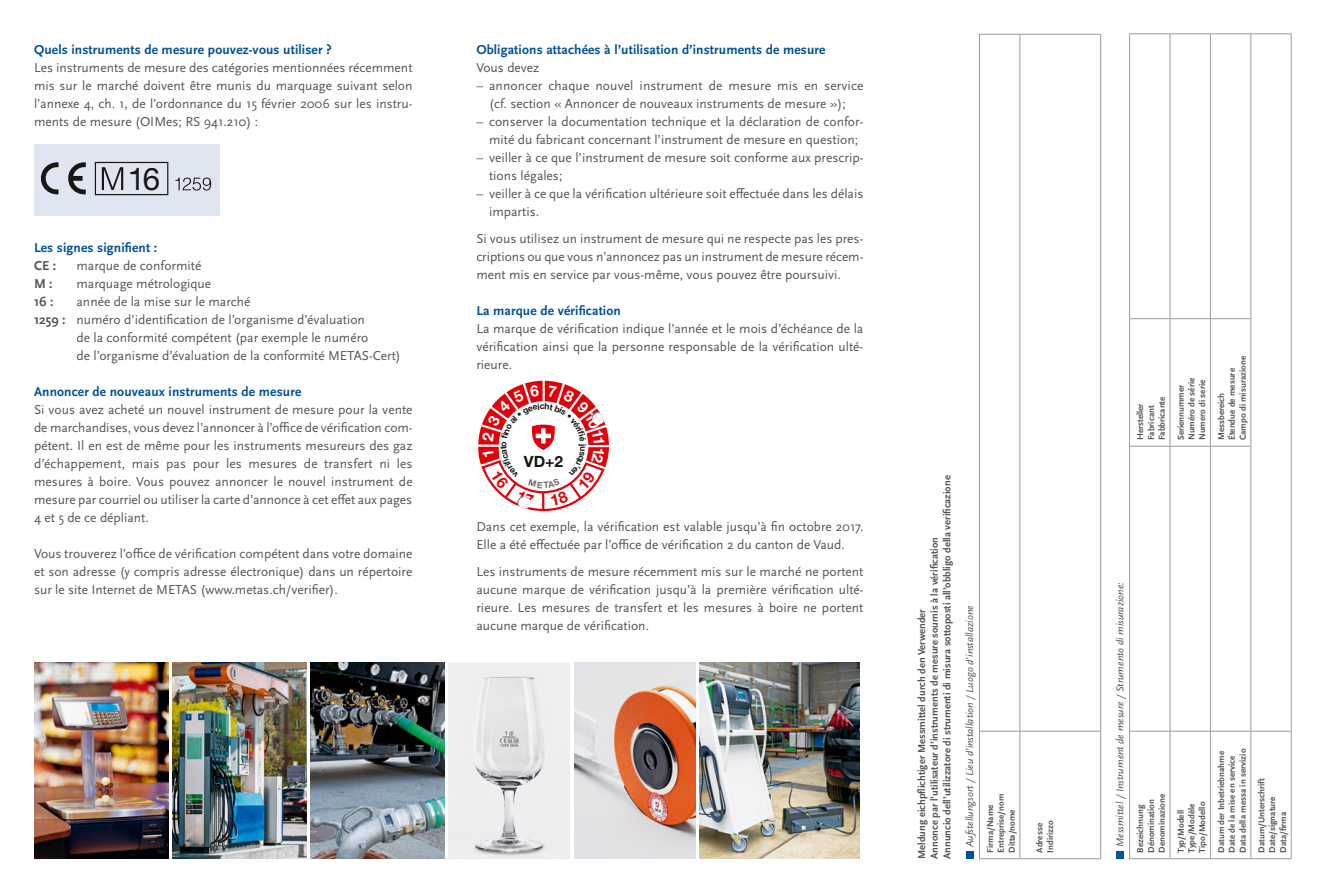
<style>
.page{position:relative;width:1327px;height:893px;background:#fff}
.page>*{position:absolute;margin:0;border:0;box-sizing:border-box;transform-origin:0 0}
.t1{font:31.2px "Helvetica Neue LT Std";color:#171715}
.t2{font:700 15.6px "Helvetica Neue LT Std";color:#171715}
.t3{font:13.5px/18px "Scala Sans Pro";color:#565554;text-align:justify}
.t4{font:700 13.5px "Scala Sans Pro";letter-spacing:.01em;color:#005296}
.t5{font:700 13.5px "Scala Sans Pro";color:#565554}
.t6{font:700 10.5px/12.6px "Scala Sans Pro";color:#565554}
.t7{font:italic 10.5px "Scala Sans";color:#565554}
.t8{font:700 9px/10.8px "Scala Sans Pro";color:#565554}
.s1{font-weight:700}
</style>
<div class="page">
<div style="left:34px;top:144px;width:185px;height:72px;background:#e0e5f2"></div>
<div style="left:95px;top:162px;width:73px;height:33px;border:1px solid #171715"></div>
<svg style="left:102px;top:167px;width:21px;height:23px"></svg>
<svg style="left:175px;top:178px;width:36px;height:13px"></svg>
<svg style="left:41px;top:162px;width:18px;height:33px"></svg>
<svg style="left:68px;top:162px;width:18px;height:33px"></svg>
<div style="left:966px;top:852px;width:7px;height:7px;background:#005296"></div>
<hr style="left:979px;top:731px;width:1px;height:128px;background:#9b9c9c">
<hr style="left:979px;top:858px;width:40px;height:1px;background:#9b9c9c">
<hr style="left:979px;top:34px;width:1px;height:697px;background:#9b9c9c">
<hr style="left:979px;top:731px;width:40px;height:1px;background:#9b9c9c">
<hr style="left:979px;top:34px;width:40px;height:1px;background:#9b9c9c">
<hr style="left:1019px;top:731px;width:1px;height:128px;background:#9b9c9c">
<hr style="left:1020px;top:858px;width:80px;height:1px;background:#9b9c9c">
<hr style="left:1019px;top:34px;width:1px;height:697px;background:#9b9c9c">
<hr style="left:1020px;top:731px;width:80px;height:1px;background:#9b9c9c">
<hr style="left:1020px;top:34px;width:80px;height:1px;background:#9b9c9c">
<hr style="left:1100px;top:731px;width:1px;height:128px;background:#9b9c9c">
<hr style="left:1100px;top:34px;width:1px;height:697px;background:#9b9c9c">
<div style="left:1116px;top:852px;width:7px;height:7px;background:#005296"></div>
<hr style="left:1129px;top:731px;width:1px;height:128px;background:#9b9c9c">
<hr style="left:1130px;top:858px;width:39px;height:1px;background:#9b9c9c">
<hr style="left:1129px;top:446px;width:1px;height:285px;background:#9b9c9c">
<hr style="left:1130px;top:731px;width:39px;height:1px;background:#9b9c9c">
<hr style="left:1129px;top:319px;width:1px;height:127px;background:#9b9c9c">
<hr style="left:1130px;top:446px;width:39px;height:1px;background:#9b9c9c">
<hr style="left:1129px;top:34px;width:1px;height:285px;background:#9b9c9c">
<hr style="left:1130px;top:318px;width:39px;height:1px;background:#9b9c9c">
<hr style="left:1130px;top:34px;width:39px;height:1px;background:#9b9c9c">
<hr style="left:1169px;top:731px;width:1px;height:128px;background:#9b9c9c">
<hr style="left:1170px;top:858px;width:40px;height:1px;background:#9b9c9c">
<hr style="left:1169px;top:446px;width:1px;height:285px;background:#9b9c9c">
<hr style="left:1170px;top:731px;width:40px;height:1px;background:#9b9c9c">
<hr style="left:1169px;top:319px;width:1px;height:127px;background:#9b9c9c">
<hr style="left:1170px;top:446px;width:40px;height:1px;background:#9b9c9c">
<hr style="left:1169px;top:34px;width:1px;height:285px;background:#9b9c9c">
<hr style="left:1170px;top:318px;width:40px;height:1px;background:#9b9c9c">
<hr style="left:1170px;top:34px;width:40px;height:1px;background:#9b9c9c">
<hr style="left:1210px;top:731px;width:1px;height:128px;background:#9b9c9c">
<hr style="left:1210px;top:858px;width:40px;height:1px;background:#9b9c9c">
<hr style="left:1210px;top:446px;width:1px;height:285px;background:#9b9c9c">
<hr style="left:1210px;top:731px;width:40px;height:1px;background:#9b9c9c">
<hr style="left:1210px;top:319px;width:1px;height:127px;background:#9b9c9c">
<hr style="left:1210px;top:446px;width:40px;height:1px;background:#9b9c9c">
<hr style="left:1210px;top:34px;width:1px;height:285px;background:#9b9c9c">
<hr style="left:1210px;top:318px;width:40px;height:1px;background:#9b9c9c">
<hr style="left:1210px;top:34px;width:40px;height:1px;background:#9b9c9c">
<hr style="left:1250px;top:731px;width:1px;height:128px;background:#9b9c9c">
<hr style="left:1251px;top:858px;width:40px;height:1px;background:#9b9c9c">
<hr style="left:1250px;top:446px;width:1px;height:285px;background:#9b9c9c">
<hr style="left:1251px;top:731px;width:40px;height:1px;background:#9b9c9c">
<hr style="left:1250px;top:319px;width:1px;height:127px;background:#9b9c9c">
<hr style="left:1250px;top:34px;width:1px;height:285px;background:#9b9c9c">
<hr style="left:1251px;top:34px;width:40px;height:1px;background:#9b9c9c">
<hr style="left:1291px;top:731px;width:1px;height:128px;background:#9b9c9c">
<hr style="left:1291px;top:446px;width:1px;height:285px;background:#9b9c9c">
<hr style="left:1291px;top:319px;width:1px;height:127px;background:#9b9c9c">
<hr style="left:1291px;top:34px;width:1px;height:285px;background:#9b9c9c">
<img style="left:34px;top:663px;width:134px;height:196px">
<img style="left:310px;top:663px;width:134px;height:196px">
<img style="left:449px;top:663px;width:121px;height:196px">
<img style="left:574px;top:663px;width:121px;height:196px">
<img style="left:699px;top:663px;width:160px;height:196px">
<img style="left:172px;top:663px;width:134px;height:196px">
<svg style="left:478px;top:381px;width:131px;height:131px"></svg>
<p class="t4" style="left:34px;top:42px;width:299px">Quels instruments de mesure pouvez-vous utiliser ?</p>
<p class="t3" style="left:34px;top:59px;width:380px">Les instruments de mesure des catégories mentionnées récemment mis sur le marché doivent être munis du marquage suivant selon l’annexe 4, ch. 1, de l’ordonnance du 15 février 2006 sur les instru&shy;ments de mesure (OIMes; RS 941.210) :</p>
<h1 class="t1" style="left:128px;top:160px;width:34px">16</h1>
<p class="t4" style="left:34px;top:240px;width:125px">Les signes signifient :</p>
<p class="t5" style="left:34px;top:258px;width:24px">CE :</p>
<p class="t3" style="left:77px;top:257px;width:126px">marque de conformité</p>
<p class="t5" style="left:34px;top:276px;width:20px">M :</p>
<p class="t3" style="left:77px;top:275px;width:136px">marquage métrologique</p>
<p class="t5" style="left:34px;top:294px;width:21px">16 :</p>
<p class="t3" style="left:77px;top:293px;width:175px">année de la mise sur le marché</p>
<p class="t3" style="left:34px;top:311px;width:332px"><span class="s1">1259 :</span> numéro d’identification de l’organisme d’évaluation</p>
<p class="t3" style="left:77px;top:329px;width:293px">de la conformité compétent (par exemple le numéro</p>
<p class="t3" style="left:77px;top:347px;width:326px">de l’organisme d’évaluation de la conformité METAS-Cert)</p>
<p class="t4" style="left:34px;top:384px;width:269px">Annoncer de nouveaux instruments de mesure</p>
<p class="t3" style="left:34px;top:401px;width:380px">Si vous avez acheté un nouvel instrument de mesure pour la vente de marchandises, vous devez l’annoncer à l’office de vérification com&shy;pétent. Il en est de même pour les instruments mesureurs des gaz d’échappement, mais pas pour les mesures de transfert ni les mesures à boire. Vous pouvez annoncer le nouvel instrument de mesure par courriel ou utiliser la carte d’annonce à cet effet aux pages 4 et 5 de ce dépliant.</p>
<p class="t3" style="left:34px;top:545px;width:380px">Vous trouverez l’office de vérification compétent dans votre domaine et son adresse (y compris adresse électronique) dans un répertoire sur le site Internet de METAS (www.metas.ch/verifier).</p>
<p class="t4" style="left:476px;top:42px;width:351px">Obligations attachées à l’utilisation d’instruments de mesure</p>
<p class="t3" style="left:476px;top:59px;width:65px">Vous devez</p>
<p class="t3" style="left:476px;top:77px;width:389px;text-align:center">– annoncer chaque nouvel instrument de mesure mis en service (cf. section « Annoncer de nouveaux instruments de mesure »);</p>
<p class="t3" style="left:476px;top:113px;width:388px;text-align:center">– conserver la documentation technique et la déclaration de confor&shy;mité du fabricant concernant l’instrument de mesure en question;</p>
<p class="t3" style="left:489px;top:149px;width:376px;text-indent:-13px">– veiller à ce que l’instrument de mesure soit conforme aux prescrip&shy;tions légales;</p>
<p class="t3" style="left:489px;top:185px;width:376px;text-indent:-13px">– veiller à ce que la vérification ultérieure soit effectuée dans les délais impartis.</p>
<p class="t3" style="left:476px;top:230px;width:388px">Si vous utilisez un instrument de mesure qui ne respecte pas les pres&shy;criptions ou que vous n’annoncez pas un instrument de mesure récem&shy;ment mis en service par vous-même, vous pouvez être poursuivi.</p>
<p class="t4" style="left:476px;top:303px;width:146px">La marque de vérification</p>
<p class="t3" style="left:476px;top:320px;width:388px">La marque de vérification indique l’année et le mois d’échéance de la vérification ainsi que la personne responsable de la vérification ulté&shy;rieure.</p>
<p class="t2" style="left:524px;top:452px;width:41px">VD+2</p>
<p class="t3" style="left:476px;top:518px;width:388px">Dans cet exemple, la vérification est valable jusqu’à fin octobre 2017.<br>Elle a été effectuée par l’office de vérification 2 du canton de Vaud.</p>
<p class="t3" style="left:476px;top:563px;width:389px">Les instruments de mesure récemment mis sur le marché ne portent aucune marque de vérification jusqu’à la première vérification ulté&shy;rieure. Les mesures de transfert et les mesures à boire ne portent aucune marque de vérification.</p>
<p class="t6" style="left:915px;top:859px;width:385px;rotate:-90deg">Meldung eichpflichtiger Messmittel durch den Verwender<br>Annonce par l’utilisateur d’instruments de mesure soumis à la vérification<br>Annuncio dell’utilizzatore di strumenti di misura sottoposti all’obbligo della verificazione</p>
<p class="t7" style="left:964px;top:847px;width:243px;rotate:-90deg">Aufstellungsort / Lieu d’installation / Luogo d’installazione</p>
<p class="t8" style="left:985px;top:853px;width:60px;rotate:-90deg">Firma/Name<br>Entreprise/nom<br>Ditta/nome</p>
<p class="t8" style="left:1034px;top:853px;width:34px;rotate:-90deg">Adresse<br>Indirizzo</p>
<p class="t8" style="left:1135px;top:440px;width:45px;rotate:-90deg">Hersteller<br>Fabricant<br>Fabbricante</p>
<p class="t8" style="left:1175px;top:440px;width:64px;rotate:-90deg">Seriennummer<br>Numéro de série<br>Numero di serie</p>
<p class="t8" style="left:1216px;top:440px;width:86px;rotate:-90deg">Messbereich<br>Étendue de mesure<br>Campo di misurazione</p>
<p class="t7" style="left:1114px;top:847px;width:266px;rotate:-90deg">Messmittel / Instrument de mesure / Strumento di misurazione:</p>
<p class="t8" style="left:1135px;top:853px;width:60px;rotate:-90deg">Bezeichnung<br>Dénomination<br>Denominazione</p>
<p class="t8" style="left:1175px;top:853px;width:52px;rotate:-90deg">Typ/Modell<br>Type/Modèle<br>Tipo/Modello</p>
<p class="t8" style="left:1216px;top:853px;width:105px;rotate:-90deg">Datum der Inbetriebnahme<br>Date de la mise en service<br>Data della messa in servizio</p>
<p class="t8" style="left:1256px;top:853px;width:76px;rotate:-90deg">Datum/Unterschrift<br>Date/signature<br>Data/firma</p>
</div>
